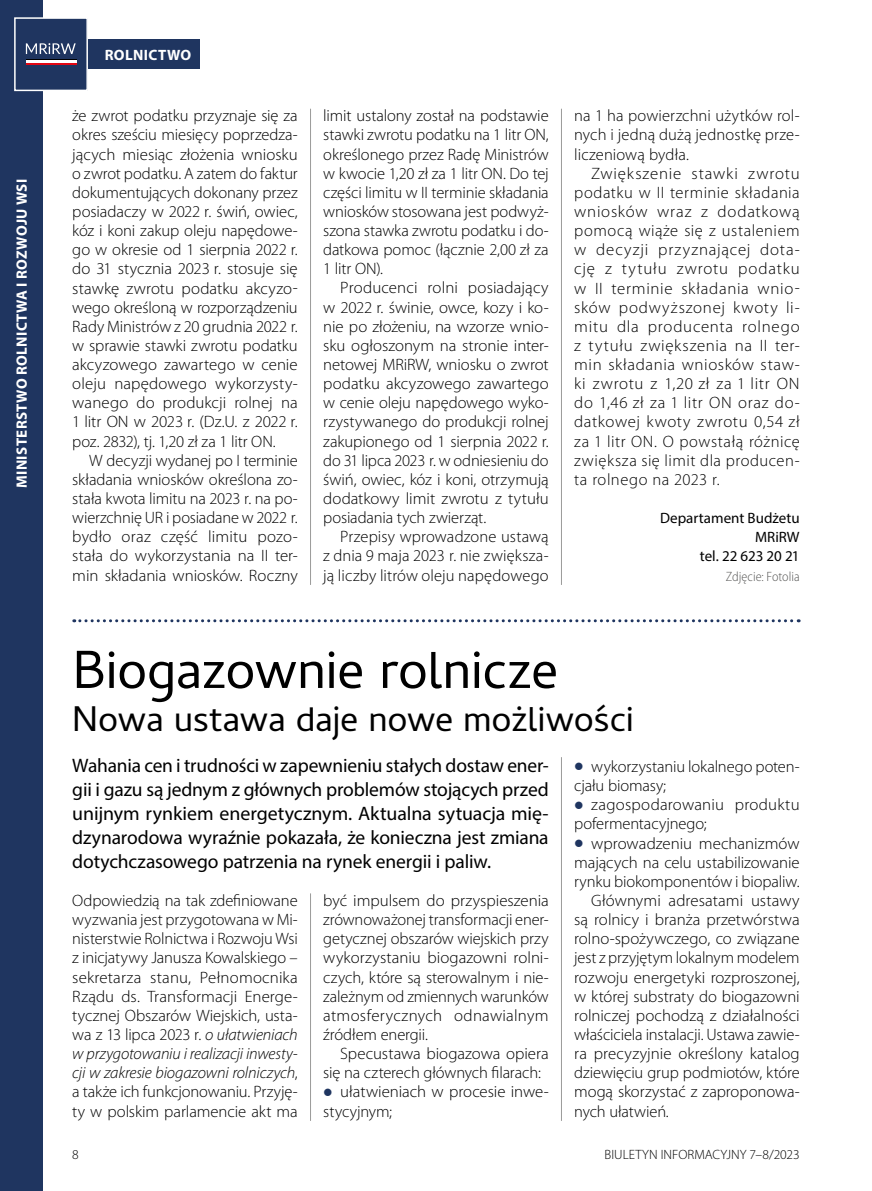
<style>
.page{position:relative;width:872px;height:1191px;background:#fff}
.page>*{position:absolute;margin:0;border:0;box-sizing:border-box;transform-origin:0 0}
.t1{font:54px "Cambay";letter-spacing:-.01em;color:#000}
.t2{font:36px "Cambay";letter-spacing:-.01em;color:#000}
.t3{font:19.5px/24px "Myriad Pro";letter-spacing:-.01em;color:#000;text-align:justify}
.t4{font:300 16.5px/19.2px "Myriad Pro";color:#000;text-align:justify}
.t5{font:700 15px "Myriad Pro";letter-spacing:.025em;color:#fff}
.t6{font:15px/19.2px "Myriad Pro";color:#000;text-align:right}
.t7{font:300 13.5px "Myriad Pro";color:#000}
.t8{font:300 semi-condensed 13.5px "Myriad Pro";color:#575756}
.s1{font-style:italic}
</style>
<div class="page">
<div style="left:0;top:0;width:43px;height:1191px;background:#1f3560"></div>
<div style="left:43px;top:39px;width:157px;height:30px;background:#1f3560"></div>
<svg style="left:74px;top:619px;width:725px;height:3px"></svg>
<div style="left:15px;top:18px;width:72px;height:72px;background:#1f3560"></div>
<hr style="left:26px;top:63px;width:50px;height:2px;background:#e30613">
<hr style="left:26px;top:60px;width:50px;height:3px;background:#fff">
<hr style="left:26px;top:60px;width:50px;height:1px;background:#000">
<svg style="left:26px;top:43px;width:50px;height:11px"></svg>
<div style="left:14px;top:17px;width:74px;height:74px;border:2px solid #fff"></div>
<hr style="left:310px;top:893px;width:1px;height:227px;background:#9d9d9c">
<hr style="left:561px;top:757px;width:1px;height:363px;background:#9d9d9c">
<hr style="left:310px;top:109px;width:1px;height:476px;background:#9d9d9c">
<hr style="left:561px;top:109px;width:1px;height:476px;background:#9d9d9c">
<p class="t5" style="left:12px;top:488px;width:311px;rotate:-90deg">MINISTERSTWO ROLNICTWA I ROZWOJU WSI</p>
<p class="t5" style="left:105px;top:45px;width:88px">ROLNICTWO</p>
<p class="t4" style="left:72px;top:106px;width:227px">że zwrot podatku przyznaje się za okres sześciu miesięcy poprzedza&shy;jących miesiąc złożenia wniosku o zwrot podatku. A zatem do faktur dokumentujących dokonany przez posiadaczy w 2022 r. świń, owiec, kóz i koni zakup oleju napędowe&shy;go w okresie od 1 sierpnia 2022 r. do 31 stycznia 2023 r. stosuje się stawkę zwrotu podatku akcyzo&shy;wego określoną w rozporządzeniu Rady Ministrów z 20 grudnia 2022 r. w sprawie stawki zwrotu podatku akcyzowego zawartego w cenie oleju napędowego wykorzysty&shy;wanego do produkcji rolnej na 1 litr ON w 2023 r. (Dz.U. z 2022 r. poz. 2832), tj. 1,20 zł za 1 litr ON.</p>
<p class="t4" style="left:72px;top:451px;width:227px;text-indent:17px">W decyzji wydanej po I terminie składania wniosków określona zo&shy;stała kwota limitu na 2023 r. na po&shy;wierzchnię UR i posiadane w 2022 r. bydło oraz część limitu pozo&shy;stała do wykorzystania na II ter&shy;min składania wniosków. Roczny</p>
<p class="t4" style="left:323px;top:106px;width:227px">limit ustalony został na podstawie stawki zwrotu podatku na 1 litr ON, określonego przez Radę Ministrów w kwocie 1,20 zł za 1 litr ON. Do tej części limitu w II terminie składania wniosków stosowana jest podwyż&shy;szona stawka zwrotu podatku i do&shy;datkowa pomoc (łącznie 2,00 zł za 1 litr ON).</p>
<p class="t4" style="left:323px;top:279px;width:227px;text-indent:17px">Producenci rolni posiadający w 2022 r. świnie, owce, kozy i ko&shy;nie po złożeniu, na wzorze wnio&shy;sku ogłoszonym na stronie inter&shy;netowej MRiRW, wniosku o zwrot podatku akcyzowego zawartego w cenie oleju napędowego wyko&shy;rzystywanego do produkcji rolnej zakupionego od 1 sierpnia 2022 r. do 31 lipca 2023 r. w odniesieniu do świń, owiec, kóz i koni, otrzymują dodatkowy limit zwrotu z tytułu posiadania tych zwierząt.</p>
<p class="t4" style="left:323px;top:527px;width:227px;text-indent:17px">Przepisy wprowadzone ustawą z dnia 9 maja 2023 r. nie zwiększa&shy;ją liczby litrów oleju napędowego</p>
<p class="t4" style="left:574px;top:106px;width:227px">na 1 ha powierzchni użytków rol&shy;nych i jedną dużą jednostkę prze&shy;liczeniową bydła.</p>
<p class="t4" style="left:574px;top:164px;width:227px;text-indent:17px">Zwiększenie stawki zwrotu podatku w II terminie składania wniosków wraz z dodatkową pomocą wiąże się z ustaleniem w decyzji przyznającej dota&shy;cję z tytułu zwrotu podatku w II terminie składania wnio&shy;sków podwyższonej kwoty li&shy;mitu dla producenta rolnego z tytułu zwiększenia na II ter&shy;min składania wniosków staw&shy;ki zwrotu z 1,20 zł za 1 litr ON do 1,46 zł za 1 litr ON oraz do&shy;datkowej kwoty zwrotu 0,54 zł za 1 litr ON. O powstałą różnicę zwiększa się limit dla producen&shy;ta rolnego na 2023 r.</p>
<p class="t6" style="left:660px;top:508px;width:141px">Departament Budżetu<br>MRiRW<br>tel. 22 623 20 21</p>
<p class="t8" style="left:726px;top:569px;width:75px">Zdjęcie: Fotolia</p>
<h1 class="t1" style="left:72px;top:637px;width:487px">Biogazownie rolnicze</h1>
<h2 class="t2" style="left:72px;top:697px;width:563px">Nowa ustawa daje nowe możliwości</h2>
<p class="t3" style="left:72px;top:753px;width:478px">Wahania cen i trudności w zapewnieniu stałych dostaw ener&shy;gii i gazu są jednym z głównych problemów stojących przed unijnym rynkiem energetycznym. Aktualna sytuacja mię&shy;dzynarodowa wyraźnie pokazała, że konieczna jest zmiana dotychczasowego patrzenia na rynek energii i paliw.</p>
<p class="t4" style="left:72px;top:891px;width:227px">Odpowiedzią na tak zdefiniowane wyzwania jest przygotowana w Mi&shy;nisterstwie Rolnictwa i Rozwoju Wsi z inicjatywy Janusza Kowalskiego – sekretarza stanu, Pełnomocnika Rządu ds. Transformacji Energe&shy;tycznej Obszarów Wiejskich, usta&shy;wa z 13 lipca 2023 r. <span class="s1">o ułatwieniach w przygotowaniu i realizacji inwesty&shy;cji w zakresie biogazowni rolniczych</span>, a także ich funkcjonowaniu. Przyję&shy;ty w polskim parlamencie akt ma</p>
<p class="t4" style="left:323px;top:891px;width:227px">być impulsem do przyspieszenia zrównoważonej transformacji ener&shy;getycznej obszarów wiejskich przy wykorzystaniu biogazowni rolni&shy;czych, które są sterowalnym i nie&shy;zależnym od zmiennych warunków atmosferycznych odnawialnym źródłem energii.</p>
<p class="t4" style="left:340px;top:1044px;width:210px">Specustawa biogazowa opiera</p>
<p class="t4" style="left:323px;top:1063px;width:219px">się na czterech głównych filarach:</p>
<p class="t4" style="left:340px;top:1082px;width:210px">ułatwieniach w procesie inwe-</p>
<p class="t4" style="left:323px;top:1101px;width:70px">stycyjnym;</p>
<p class="t4" style="left:574px;top:757px;width:227px;text-indent:17px">wykorzystaniu lokalnego poten&shy;cjału biomasy;</p>
<p class="t4" style="left:574px;top:795px;width:227px;text-indent:17px">zagospodarowaniu produktu pofermentacyjnego;</p>
<p class="t4" style="left:591px;top:833px;width:210px">wprowadzeniu mechanizmów</p>
<p class="t4" style="left:574px;top:853px;width:227px">mających na celu ustabilizowanie</p>
<p class="t4" style="left:574px;top:872px;width:227px">rynku biokomponentów i biopaliw.</p>
<p class="t4" style="left:591px;top:891px;width:210px">Głównymi adresatami ustawy</p>
<p class="t4" style="left:574px;top:910px;width:227px">są rolnicy i branża przetwórstwa</p>
<p class="t4" style="left:574px;top:929px;width:227px">rolno-spożywczego, co związane</p>
<p class="t4" style="left:574px;top:948px;width:227px">jest z przyjętym lokalnym modelem</p>
<p class="t4" style="left:574px;top:967px;width:227px">rozwoju energetyki rozproszonej,</p>
<p class="t4" style="left:574px;top:987px;width:227px">w której substraty do biogazowni</p>
<p class="t4" style="left:574px;top:1006px;width:227px">rolniczej pochodzą z działalności</p>
<p class="t4" style="left:574px;top:1025px;width:227px">właściciela instalacji. Ustawa zawie-</p>
<p class="t4" style="left:574px;top:1044px;width:227px">ra precyzyjnie określony katalog</p>
<p class="t4" style="left:574px;top:1063px;width:227px">dziewięciu grup podmiotów, które</p>
<p class="t4" style="left:574px;top:1082px;width:227px">mogą skorzystać z zaproponowa-</p>
<p class="t4" style="left:574px;top:1101px;width:96px">nych ułatwień.</p>
<p class="t7" style="left:72px;top:1146px;width:8px">8</p>
<p class="t7" style="left:604px;top:1146px;width:196px">BIULETYN INFORMACYJNY 7–8/2023</p>
</div>
